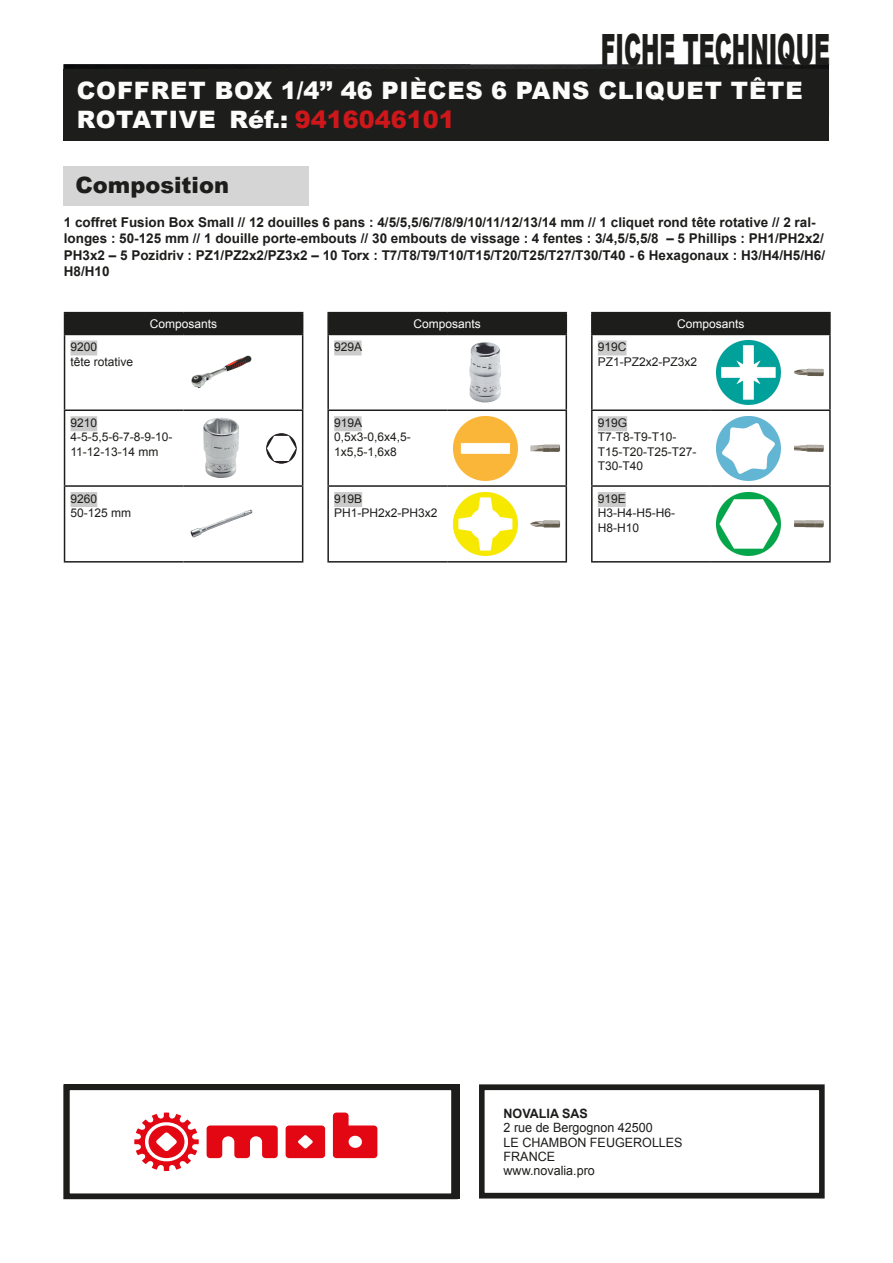
<style>
.page{position:relative;width:893px;height:1263px;background:#fff}
.page>*{position:absolute;margin:0;border:0;box-sizing:border-box;transform-origin:0 0}
.t1{font:900 43.2px "Arial";color:#1d1d1b;scale:.51 1}
.t2{font:900 24px/28.8px "Arial";letter-spacing:.035em;color:#fcfcfc}
.t3{font:900 22.5px "Arial";color:#1d1d1b}
.t4{font:700 13.5px/16.2px "Arial";color:#1d1d1b}
.t5{font:12.9px/14.2px "Arial";color:#1d1d1b}
.t6{font:700 12.9px "Arial";color:#1d1d1b}
.t7{font:12px/14.4px "Arial";color:#1d1d1b}
.t8{font:12px "Arial";color:#fff}
.s1{color:#cd171a}
</style>
<div class="page">
<img style="left:64px;top:64px;width:765px;height:5px">
<div style="left:64px;top:69px;width:765px;height:71px;background:#1d1d1b"></div>
<div style="left:479px;top:1084px;width:346px;height:114px;border:6px solid #1d1d1b"></div>
<div style="left:64px;top:166px;width:245px;height:39px;background:#d5d5d5"></div>
<svg style="left:303px;top:334px;width:265px;height:228px"></svg>
<hr style="left:64px;top:335px;width:1px;height:74px;background:#1d1d1b">
<hr style="left:829px;top:335px;width:2px;height:74px;background:#1d1d1b">
<hr style="left:64px;top:409px;width:120px;height:2px;background:#1d1d1b">
<hr style="left:64px;top:411px;width:1px;height:74px;background:#1d1d1b">
<hr style="left:184px;top:409px;width:119px;height:2px;background:#1d1d1b">
<hr style="left:327px;top:409px;width:120px;height:2px;background:#1d1d1b">
<hr style="left:447px;top:409px;width:120px;height:2px;background:#1d1d1b">
<hr style="left:591px;top:409px;width:120px;height:2px;background:#1d1d1b">
<hr style="left:711px;top:409px;width:120px;height:2px;background:#1d1d1b">
<hr style="left:829px;top:411px;width:2px;height:74px;background:#1d1d1b">
<hr style="left:64px;top:485px;width:120px;height:2px;background:#1d1d1b">
<hr style="left:64px;top:487px;width:1px;height:74px;background:#1d1d1b">
<hr style="left:64px;top:561px;width:120px;height:2px;background:#1d1d1b">
<hr style="left:184px;top:485px;width:119px;height:2px;background:#1d1d1b">
<hr style="left:184px;top:561px;width:119px;height:2px;background:#1d1d1b">
<hr style="left:327px;top:485px;width:120px;height:2px;background:#1d1d1b">
<hr style="left:327px;top:561px;width:120px;height:2px;background:#1d1d1b">
<hr style="left:447px;top:485px;width:120px;height:2px;background:#1d1d1b">
<hr style="left:447px;top:561px;width:120px;height:2px;background:#1d1d1b">
<hr style="left:591px;top:485px;width:120px;height:2px;background:#1d1d1b">
<hr style="left:591px;top:561px;width:120px;height:2px;background:#1d1d1b">
<hr style="left:711px;top:485px;width:120px;height:2px;background:#1d1d1b">
<hr style="left:829px;top:487px;width:2px;height:74px;background:#1d1d1b">
<hr style="left:711px;top:561px;width:120px;height:2px;background:#1d1d1b">
<hr style="left:591px;top:312px;width:120px;height:1px;background:#1d1d1b">
<hr style="left:711px;top:312px;width:120px;height:1px;background:#1d1d1b">
<hr style="left:829px;top:313px;width:2px;height:21px;background:#1d1d1b">
<hr style="left:591px;top:334px;width:120px;height:1px;background:#1d1d1b">
<hr style="left:711px;top:334px;width:120px;height:1px;background:#1d1d1b">
<hr style="left:327px;top:312px;width:120px;height:1px;background:#1d1d1b">
<hr style="left:447px;top:312px;width:120px;height:1px;background:#1d1d1b">
<hr style="left:327px;top:334px;width:120px;height:1px;background:#1d1d1b">
<hr style="left:447px;top:334px;width:120px;height:1px;background:#1d1d1b">
<hr style="left:64px;top:312px;width:120px;height:1px;background:#1d1d1b">
<hr style="left:184px;top:312px;width:119px;height:1px;background:#1d1d1b">
<hr style="left:64px;top:334px;width:120px;height:1px;background:#1d1d1b">
<hr style="left:184px;top:334px;width:119px;height:1px;background:#1d1d1b">
<hr style="left:302px;top:335px;width:1px;height:74px;background:#1d1d1b">
<hr style="left:327px;top:335px;width:2px;height:74px;background:#1d1d1b">
<hr style="left:302px;top:411px;width:1px;height:74px;background:#1d1d1b">
<hr style="left:327px;top:411px;width:2px;height:74px;background:#1d1d1b">
<hr style="left:302px;top:487px;width:1px;height:74px;background:#1d1d1b">
<hr style="left:327px;top:487px;width:2px;height:74px;background:#1d1d1b">
<div style="left:64px;top:313px;width:765px;height:21px;background:#1d1d1b"></div>
<hr style="left:591px;top:313px;width:2px;height:21px;background:#1d1d1b">
<hr style="left:566px;top:335px;width:1px;height:74px;background:#1d1d1b">
<hr style="left:591px;top:335px;width:2px;height:74px;background:#1d1d1b">
<hr style="left:566px;top:411px;width:1px;height:74px;background:#1d1d1b">
<hr style="left:591px;top:411px;width:2px;height:74px;background:#1d1d1b">
<hr style="left:566px;top:487px;width:1px;height:74px;background:#1d1d1b">
<hr style="left:591px;top:487px;width:2px;height:74px;background:#1d1d1b">
<div style="left:71px;top:340px;width:26px;height:15px;background:#cbcbcb"></div>
<img style="left:191px;top:355px;width:61px;height:34px">
<div style="left:334px;top:340px;width:28px;height:15px;background:#cbcbcb"></div>
<img style="left:469px;top:342px;width:32px;height:61px">
<div style="left:598px;top:340px;width:28px;height:15px;background:#cbcbcb"></div>
<img style="left:717px;top:340px;width:64px;height:64px">
<img style="left:794px;top:368px;width:30px;height:8px">
<div style="left:71px;top:416px;width:26px;height:15px;background:#cbcbcb"></div>
<img style="left:203px;top:417px;width:36px;height:61px">
<img style="left:267px;top:433px;width:29px;height:30px">
<div style="left:334px;top:416px;width:28px;height:15px;background:#cbcbcb"></div>
<img style="left:453px;top:416px;width:64px;height:64px">
<img style="left:530px;top:444px;width:30px;height:8px">
<div style="left:598px;top:416px;width:29px;height:15px;background:#cbcbcb"></div>
<img style="left:717px;top:416px;width:64px;height:64px">
<img style="left:794px;top:444px;width:30px;height:8px">
<div style="left:71px;top:492px;width:26px;height:15px;background:#cbcbcb"></div>
<img style="left:190px;top:510px;width:63px;height:28px">
<div style="left:334px;top:492px;width:28px;height:15px;background:#cbcbcb"></div>
<img style="left:453px;top:492px;width:64px;height:64px">
<img style="left:530px;top:520px;width:30px;height:8px">
<div style="left:598px;top:492px;width:28px;height:15px;background:#cbcbcb"></div>
<img style="left:717px;top:492px;width:64px;height:64px">
<img style="left:794px;top:520px;width:30px;height:8px">
<div style="left:64px;top:1084px;width:393px;height:115px;border:6px solid #1d1d1b"></div>
<svg style="left:207px;top:1125px;width:71px;height:33px"></svg>
<svg style="left:286px;top:1125px;width:39px;height:33px"></svg>
<svg style="left:134px;top:1112px;width:65px;height:59px"></svg>
<svg style="left:333px;top:1112px;width:44px;height:46px"></svg>
<h1 class="t1" style="left:601px;top:18px;width:451px">FICHE TECHNIQUE</h1>
<h2 class="t2" style="left:77px;top:75px;width:727px">COFFRET BOX 1/4’’ 46 PIÈCES 6 PANS CLIQUET TÊTE<br>ROTATIVE Réf.: <span class="s1">9416046101</span></h2>
<h3 class="t3" style="left:75px;top:168px;width:155px">Composition</h3>
<p class="t4" style="left:64px;top:214px;width:763px">1 coffret Fusion Box Small // 12 douilles 6 pans : 4/5/5,5/6/7/8/9/10/11/12/13/14 mm // 1 cliquet rond tête rotative // 2 ral&shy;longes : 50-125 mm // 1 douille porte-embouts // 30 embouts de vissage : 4 fentes : 3/4,5/5,5/8 – 5 Phillips : PH1/PH2x2/ PH3x2 – 5 Pozidriv : PZ1/PZ2x2/PZ3x2 – 10 Torx : T7/T8/T9/T10/T15/T20/T25/T27/T30/T40 - 6 Hexagonaux : H3/H4/H5/H6/ H8/H10</p>
<p class="t8" style="left:150px;top:315px;width:69px">Composants</p>
<p class="t8" style="left:414px;top:315px;width:69px">Composants</p>
<p class="t8" style="left:677px;top:315px;width:69px">Composants</p>
<p class="t7" style="left:71px;top:340px;width:64px">9200<br>tête rotative</p>
<p class="t7" style="left:334px;top:340px;width:30px">929A</p>
<p class="t7" style="left:598px;top:340px;width:101px">919C<br>PZ1-PZ2x2-PZ3x2</p>
<p class="t7" style="left:71px;top:415px;width:104px">9210<br>4-5-5,5-6-7-8-9-10-<br>11-12-13-14 mm</p>
<p class="t7" style="left:334px;top:415px;width:78px">919A<br>0,5x3-0,6x4,5-<br>1x5,5-1,6x8</p>
<p class="t7" style="left:598px;top:415px;width:100px">919G<br>T7-T8-T9-T10-<br>T15-T20-T25-T27-<br>T30-T40</p>
<p class="t7" style="left:71px;top:491px;width:62px">9260<br>50-125 mm</p>
<p class="t7" style="left:334px;top:491px;width:105px">919B<br>PH1-PH2x2-PH3x2</p>
<p class="t7" style="left:598px;top:491px;width:79px">919E<br>H3-H4-H5-H6-<br>H8-H10</p>
<p class="t6" style="left:504px;top:1105px;width:86px">NOVALIA SAS</p>
<p class="t5" style="left:504px;top:1121px;width:181px">2 rue de Bergognon 42500<br>LE CHAMBON FEUGEROLLES<br>FRANCE<br>www.novalia.pro</p>
</div>
